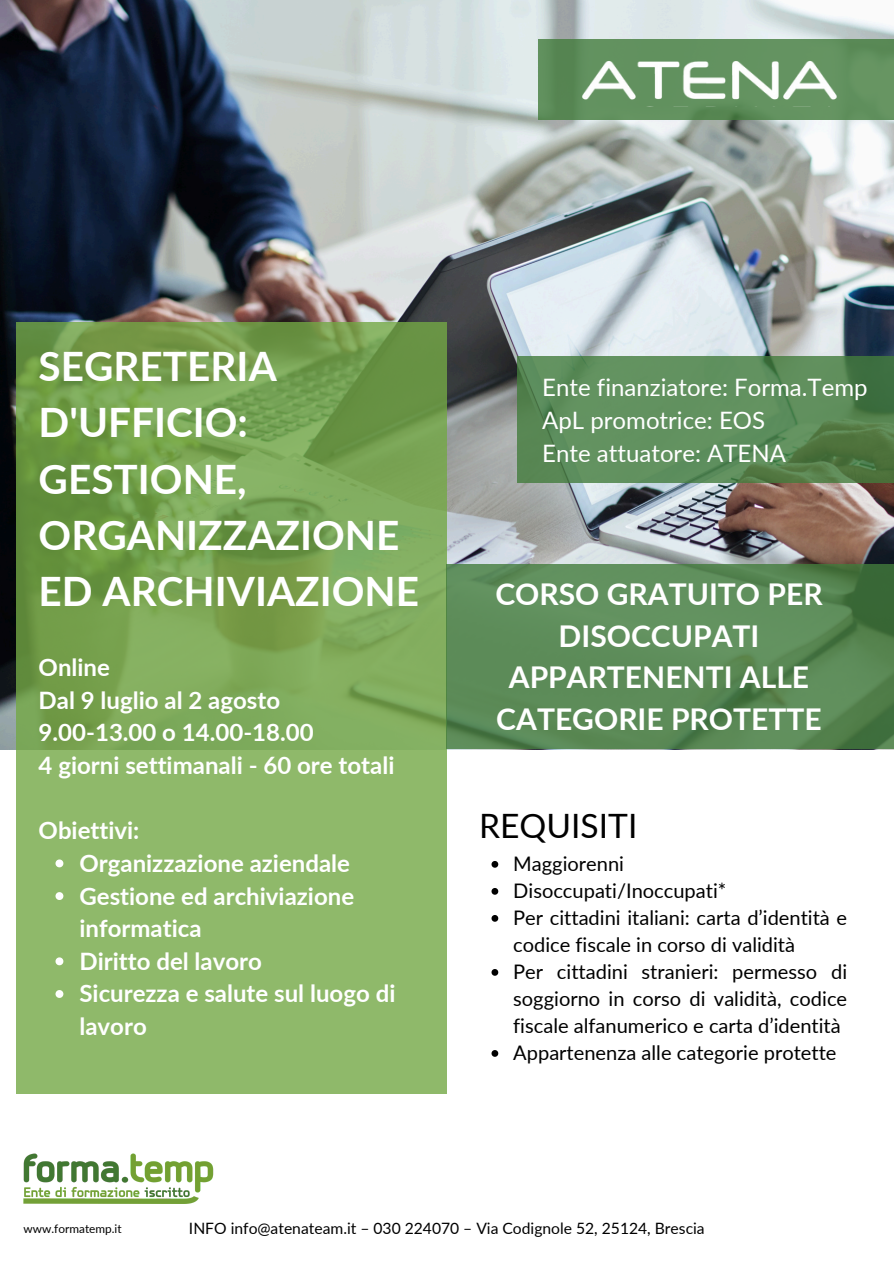
<style>
.page{position:relative;width:894px;height:1264px;background:#fff}
.page>*{position:absolute;margin:0;border:0;box-sizing:border-box;transform-origin:0 0}
.t1{font:700 40.5px/56.2px "Lato";color:#fff}
.t2{font:33.6px "Lato";color:#000}
.t3{font:700 30px/41.7px "Lato";color:#fff;text-align:center}
.t4{font:700 24px/32.7px "Lato";color:#fff}
.t5{font:24px/32.7px "Lato";color:#fff}
.t6{font:20.1px/27px "Lato";color:#000}
.t7{font:15.6px "Lato";color:#000}
.t8{font:11.85px "Lato";color:#000}
</style>
<div class="page">
<img style="left:0;top:0;width:893px;height:749px">
<svg style="left:16px;top:321px;width:430px;height:772px;background:#81ac5c"></svg>
<div style="left:538px;top:40px;width:355px;height:80px;background:linear-gradient(to right,#5d8d5a,#649360)"></div>
<img style="left:577px;top:53px;width:264px;height:53px">
<svg style="left:446px;top:564px;width:447px;height:185px;background:#5a8956"></svg>
<svg style="left:55px;top:859px;width:8px;height:8px"></svg>
<svg style="left:55px;top:892px;width:8px;height:8px"></svg>
<svg style="left:55px;top:957px;width:8px;height:8px"></svg>
<svg style="left:55px;top:990px;width:8px;height:7px"></svg>
<svg style="left:491px;top:861px;width:7px;height:6px"></svg>
<svg style="left:491px;top:888px;width:7px;height:6px"></svg>
<svg style="left:491px;top:915px;width:7px;height:6px"></svg>
<svg style="left:491px;top:969px;width:7px;height:6px"></svg>
<svg style="left:491px;top:1050px;width:7px;height:6px"></svg>
<svg style="left:517px;top:356px;width:376px;height:126px;background:#5b8957"></svg>
<img style="left:23px;top:1153px;width:191px;height:49px">
<h5 class="t1" style="left:39px;top:337px;width:382px">SEGRETERIA<br>D'UFFICIO:<br>GESTIONE,<br>ORGANIZZAZIONE<br>ED ARCHIVIAZIONE</h5>
<h3 class="t4" style="left:39px;top:650px;width:357px">Online<br>Dal 9 luglio al 2 agosto<br>9.00-13.00 o 14.00-18.00<br>4 giorni settimanali - 60 ore totali</h3>
<h1 class="t4" style="left:39px;top:813px;width:102px">Obiettivi:</h1>
<h4 class="t4" style="left:79px;top:846px;width:272px">Organizzazione aziendale</h4>
<h4 class="t4" style="left:79px;top:878px;width:276px">Gestione ed archiviazione informatica</h4>
<p class="t4" style="left:79px;top:944px;width:184px">Diritto del lavoro</p>
<p class="t4" style="left:79px;top:976px;width:317px">Sicurezza e salute sul luogo di lavoro</p>
<p class="t5" style="left:542px;top:370px;width:327px">Ente finanziatore: Forma.Temp<br>ApL promotrice: EOS<br>Ente attuatore: ATENA</p>
<p class="t3" style="left:495px;top:572px;width:328px">CORSO GRATUITO PER<br>DISOCCUPATI<br>APPARTENENTI ALLE<br>CATEGORIE PROTETTE</p>
<p class="t2" style="left:479px;top:805px;width:160px">REQUISITI</p>
<p class="t6" style="left:513px;top:849px;width:112px">Maggiorenni</p>
<h2 class="t6" style="left:513px;top:876px;width:214px">Disoccupati/Inoccupati*</h2>
<p class="t6" style="left:513px;top:903px;width:335px">Per cittadini italiani: carta d’identità e codice fiscale in corso di validità</p>
<p class="t6" style="left:513px;top:957px;width:335px;text-align:justify">Per cittadini stranieri: permesso di soggiorno in corso di validità, codice fiscale alfanumerico e carta d’identità</p>
<p class="t6" style="left:513px;top:1038px;width:325px">Appartenenza alle categorie protette</p>
<p class="t8" style="left:24px;top:1221px;width:99px">www.formatemp.it</p>
<p class="t7" style="left:189px;top:1218px;width:517px">INFO info@atenateam.it – 030 224070 – Via Codignole 52, 25124, Brescia</p>
</div>
